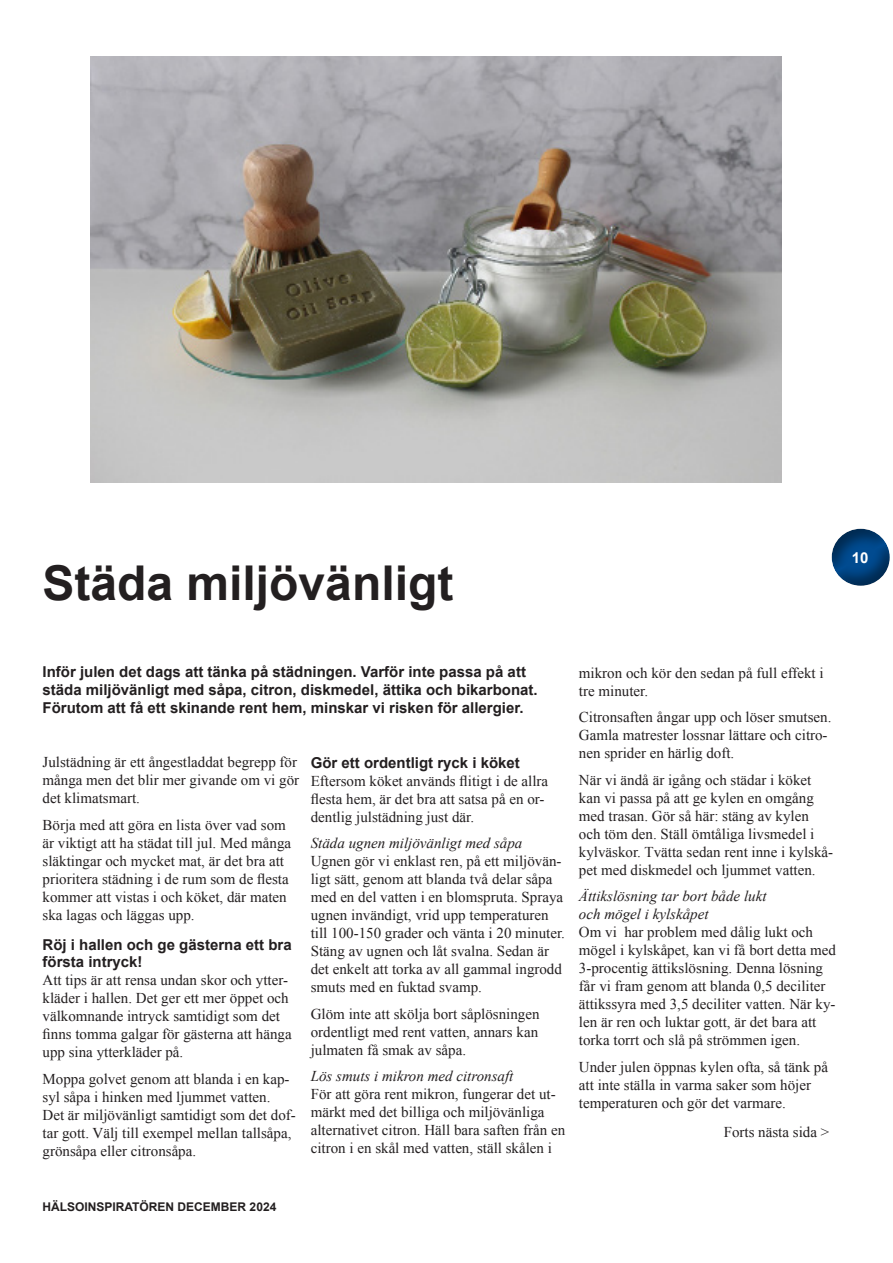
<style>
.page{position:relative;width:893px;height:1263px;background:#fff}
.page>*{position:absolute;margin:0;border:0;box-sizing:border-box;transform-origin:0 0}
.artikelrubrik{font:700 48px "Arial";color:#231f20}
.Brödtext{font:15px/18px "Times New Roman";color:#231f20}
.Ingress{font:700 15px "Arial";color:#231f20}
.Underrubrik{font:700 15px/17.2px "Arial";color:#231f20}
.t1{font:700 15px "Arial";color:#fff}
.t2{font:700 12px "Arial";color:#231f20}
.s1{font-style:italic}
</style>
<div class="page">
<div style="left:831px;top:528px;width:62px;height:58px;background:#231f20;opacity:.5"></div>
<img style="left:90px;top:56px;width:691px;height:427px">
<p class="artikelrubrik" style="left:43px;top:551px;width:412px">Städa miljövänligt</p>
<p class="t1" style="left:852px;top:548px;width:18px">10</p>
<p class="Ingress" style="left:43px;top:662px;width:485px">Inför julen det dags att tänka på städningen. Varför inte passa på att</p>
<p class="Ingress" style="left:43px;top:680px;width:497px">städa miljövänligt med såpa, citron, diskmedel, ättika och bikarbonat.</p>
<p class="Ingress" style="left:43px;top:698px;width:482px">Förutom att få ett skinande rent hem, minskar vi risken för allergier.</p>
<p class="Brödtext" style="left:43px;top:753px;width:258px">Julstädning är ett ångestladdat begrepp för många men det blir mer givande om vi gör det klimatsmart.</p>
<p class="Brödtext" style="left:43px;top:816px;width:250px">Börja med att göra en lista över vad som är viktigt att ha städat till jul. Med många släktingar och mycket mat, är det bra att prioritera städning i de rum som de flesta kommer att vistas i och köket, där maten ska lagas och läggas upp.</p>
<p class="Underrubrik" style="left:43px;top:936px;width:251px">Röj i hallen och ge gästerna ett bra första intryck!</p>
<p class="Brödtext" style="left:43px;top:971px;width:251px">Att tips är att rensa undan skor och ytter&shy;kläder i hallen. Det ger ett mer öppet och välkomnande intryck samtidigt som det finns tomma galgar för gästerna att hänga upp sina ytterkläder på.</p>
<p class="Brödtext" style="left:43px;top:1069px;width:255px">Moppa golvet genom att blanda i en kap&shy;syl såpa i hinken med ljummet vatten.<br>Det är miljövänligt samtidigt som det dof&shy;tar gott. Välj till exempel mellan tallsåpa, grönsåpa eller citronsåpa.</p>
<p class="Underrubrik" style="left:311px;top:754px;width:211px">Gör ett ordentligt ryck i köket</p>
<p class="Brödtext" style="left:311px;top:772px;width:239px">Eftersom köket används flitigt i de allra flesta hem, är det bra att satsa på en or&shy;dentlig julstädning just där.</p>
<p class="Brödtext" style="left:311px;top:834px;width:256px"><span class="s1">Städa ugnen miljövänligt med såpa </span>Ugnen gör vi enklast ren, på ett miljövän&shy;ligt sätt, genom att blanda två delar såpa med en del vatten i en blomspruta. Spraya ugnen invändigt, vrid upp temperaturen till 100-150 grader och vänta i 20 minuter.<br>Stäng av ugnen och låt svalna. Sedan är det enkelt att torka av all gammal ingrodd smuts med en fuktad svamp.</p>
<p class="Brödtext" style="left:311px;top:1005px;width:230px;text-align:justify">Glöm inte att skölja bort såplösningen ordentligt med rent vatten, annars kan julmaten få smak av såpa.</p>
<p class="Brödtext" style="left:311px;top:1067px;width:256px"><span class="s1">Lös smuts i mikron med citronsaft<br></span>För att göra rent mikron, fungerar det ut&shy;märkt med det billiga och miljövänliga alternativet citron. Häll bara saften från en citron i en skål med vatten, ställ skålen i</p>
<p class="Brödtext" style="left:579px;top:663px;width:246px">mikron och kör den sedan på full effekt i tre minuter.</p>
<p class="Brödtext" style="left:579px;top:708px;width:254px">Citronsaften ångar upp och löser smutsen.<br>Gamla matrester lossnar lättare och citro&shy;nen sprider en härlig doft.</p>
<p class="Brödtext" style="left:579px;top:770px;width:256px">När vi ändå är igång och städar i köket kan vi passa på att ge kylen en omgång med trasan. Gör så här: stäng av kylen och töm den. Ställ ömtåliga livsmedel i kylväskor. Tvätta sedan rent inne i kylskå&shy;pet med diskmedel och ljummet vatten.</p>
<p class="Brödtext" style="left:579px;top:887px;width:259px"><span class="s1">Ättikslösning tar bort både lukt<br>och mögel i kylskåpet<br></span>Om vi har problem med dålig lukt och mögel i kylskåpet, kan vi få bort detta med 3-procentig ättikslösning. Denna lösning får vi fram genom att blanda 0,5 deciliter ättikssyra med 3,5 deciliter vatten. När ky&shy;len är ren och luktar gott, är det bara att torka torrt och slå på strömmen igen.</p>
<p class="Brödtext" style="left:579px;top:1057px;width:251px">Under julen öppnas kylen ofta, så tänk på att inte ställa in varma saker som höjer temperaturen och gör det varmare.</p>
<p class="Brödtext" style="left:724px;top:1123px;width:107px">Forts nästa sida &gt;</p>
<p class="t2" style="left:43px;top:1199px;width:235px">HÄLSOINSPIRATÖREN DECEMBER 2024</p>
</div>
